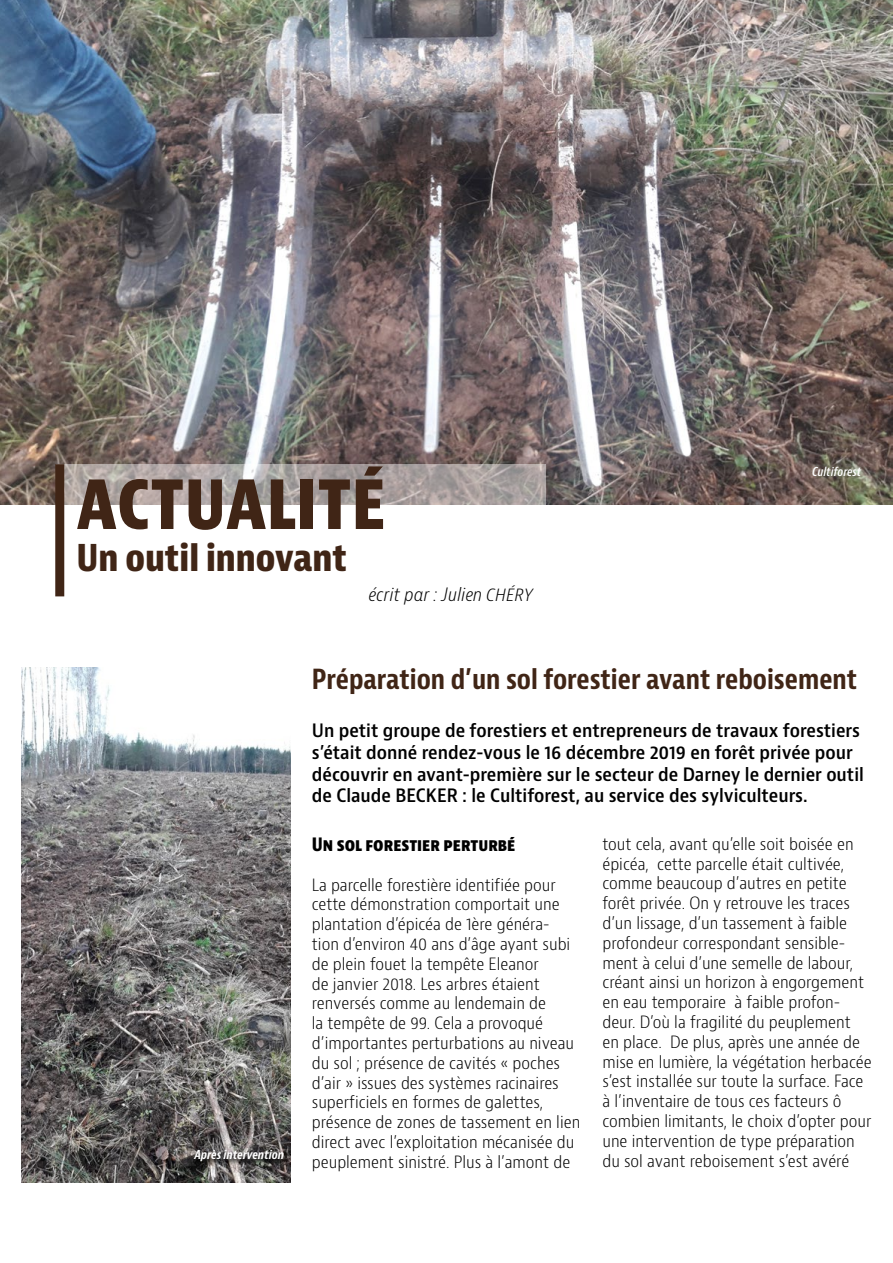
<style>
.page{position:relative;width:893px;height:1263px;background:#fff}
.page>*{position:absolute;margin:0;border:0;box-sizing:border-box;transform-origin:0 0}
.t1{font:700 condensed 72px "Bernina Sans";color:#402516}
.t2{font:700 condensed 36px "Bernina Sans";color:#402516}
.t3{font:700 condensed 27px "Bernina Sans";color:#402516}
.t4{font:600 condensed 18px/21.6px "Bernino Sans";color:#000}
.t5{font:700 condensed 18px "Bernino Sans";color:#000}
.t6{font:italic 300 condensed 18px "Bernina Sans";color:#000}
.t7{font:300 condensed 16.5px/19.8px "Bernino Sans";color:#000}
.t8{font:italic 700 condensed 12px "Bernino Sans";color:#fff}
.t9{font:italic 600 condensed 12px "Bernino Sans";color:#fff}
</style>
<div class="page">
<img style="left:0;top:0;width:893px;height:504px">
<svg style="left:56px;top:464px;width:490px;height:133px"></svg>
<img style="left:21px;top:668px;width:270px;height:514px">
<div style="left:55px;top:464px;width:9px;height:132px;background:#402516"></div>
<svg style="left:193px;top:1150px;width:98px;height:19px;background:#4c4948"></svg>
<h1 class="t1" style="left:77px;top:459px;width:311px">ACTUALITÉ</h1>
<h2 class="t2" style="left:77px;top:535px;width:272px">Un outil innovant</h2>
<p class="t6" style="left:368px;top:584px;width:166px">écrit par : Julien CHÉRY</p>
<p class="t9" style="left:812px;top:464px;width:50px">Cultiforest</p>
<h3 class="t3" style="left:312px;top:663px;width:547px">Préparation d’un sol forestier avant reboisement</h3>
<p class="t8" style="left:195px;top:1148px;width:91px">Après intervention</p>
<p class="t4" style="left:312px;top:720px;width:554px">Un petit groupe de forestiers et entrepreneurs de travaux forestiers s’était donné rendez-vous le 16 décembre 2019 en forêt privée pour découvrir en avant-première sur le secteur de Darney le dernier outil de Claude BECKER : le Cultiforest, au service des sylviculteurs.</p>
<p class="t5" style="left:312px;top:833px;width:205px">Un sol forestier perturbé</p>
<p class="t7" style="left:312px;top:875px;width:270px">La parcelle forestière identifiée pour cette démonstration comportait une plantation d’épicéa de 1ère généra&shy;tion d’environ 40 ans d’âge ayant subi de plein fouet la tempête Eleanor<br>de janvier 2018. Les arbres étaient renversés comme au lendemain de<br>la tempête de 99. Cela a provoqué d’importantes perturbations au niveau du sol ; présence de cavités « poches d’air » issues des systèmes racinaires superficiels en formes de galettes, présence de zones de tassement en lien direct avec l’exploitation mécanisée du peuplement sinistré. Plus à l’amont de</p>
<p class="t7" style="left:602px;top:834px;width:271px">tout cela, avant qu’elle soit boisée en épicéa, cette parcelle était cultivée, comme beaucoup d’autres en petite forêt privée. On y retrouve les traces d’un lissage, d’un tassement à faible profondeur correspondant sensible&shy;ment à celui d’une semelle de labour, créant ainsi un horizon à engorgement en eau temporaire à faible profon&shy;deur. D’où la fragilité du peuplement<br>en place. De plus, après une année de mise en lumière, la végétation herbacée s’est installée sur toute la surface. Face à l’inventaire de tous ces facteurs ô combien limitants, le choix d’opter pour une intervention de type préparation du sol avant reboisement s’est avéré</p>
</div>
